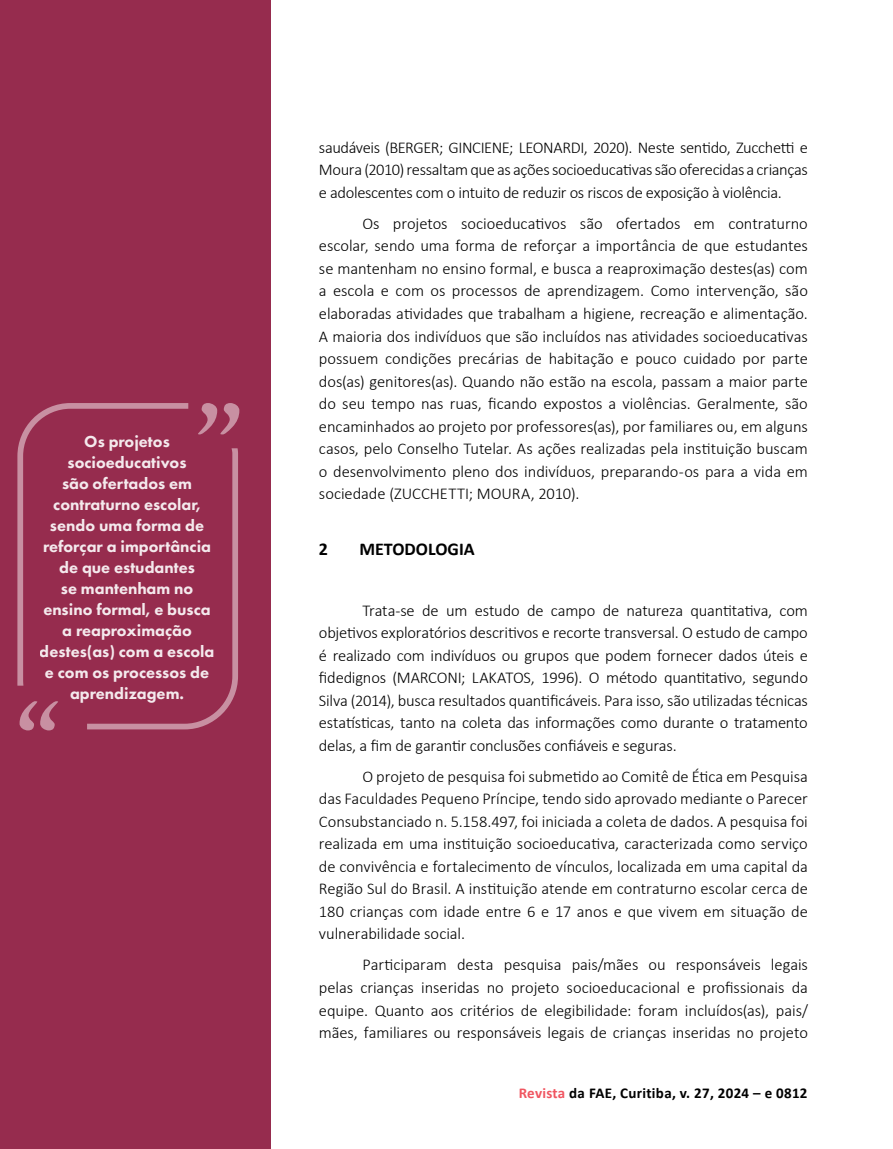
<style>
.page{position:relative;width:893px;height:1149px;background:#fff}
.page>*{position:absolute;margin:0;border:0;box-sizing:border-box;transform-origin:0 0}
.t1{font:700 18px "Calibri";color:#000}
.t2{font:300 16.5px/22.5px "Calibri";letter-spacing:-.005em;color:#000;text-align:justify}
.t3{font:800 16.5px/21px "Futura PT";color:#fff;text-align:center}
.t4{font:700 15px "Calibri";letter-spacing:.02em;color:#000}
.s1{color:#f05661}
</style>
<div class="page">
<div style="left:0;top:0;width:270px;height:1148px;background:#962c4e"></div>
<svg style="left:17px;top:403px;width:171px;height:282px"></svg>
<svg style="left:87px;top:448px;width:151px;height:281px"></svg>
<svg style="left:198px;top:403px;width:41px;height:31px"></svg>
<svg style="left:20px;top:701px;width:38px;height:29px"></svg>
<p class="t3" style="left:40px;top:430px;width:176px">Os projetos socioeducativos<br>são ofertados em contraturno escolar, sendo uma forma de reforçar a importância de que estudantes<br>se mantenham no ensino formal, e busca a reaproximação destes(as) com a escola e com os processos de aprendizagem.</p>
<p class="t2" style="left:319px;top:136px;width:491px">saudáveis (BERGER; GINCIENE; LEONARDI, 2020). Neste sentido, Zucchetti e Moura (2010) ressaltam que as ações socioeducativas são oferecidas a crianças e adolescentes com o intuito de reduzir os riscos de exposição à violência.</p>
<p class="t2" style="left:319px;top:212px;width:490px;text-indent:43px">Os projetos socioeducativos são ofertados em contraturno escolar, sendo uma forma de reforçar a importância de que estudantes se mantenham no ensino formal, e busca a reaproximação destes(as) com a escola e com os processos de aprendizagem. Como intervenção, são elaboradas atividades que trabalham a higiene, recreação e alimentação.<br>A maioria dos indivíduos que são incluídos nas atividades socioeducativas possuem condições precárias de habitação e pouco cuidado por parte dos(as) genitores(as). Quando não estão na escola, passam a maior parte do seu tempo nas ruas, ficando expostos a violências. Geralmente, são encaminhados ao projeto por professores(as), por familiares ou, em alguns casos, pelo Conselho Tutelar. As ações realizadas pela instituição buscam o desenvolvimento pleno dos indivíduos, preparando-os para a vida em sociedade (ZUCCHETTI; MOURA, 2010).</p>
<p class="t1" style="left:319px;top:536px;width:11px">2</p>
<p class="t1" style="left:359px;top:536px;width:117px">METODOLOGIA</p>
<p class="t2" style="left:319px;top:598px;width:491px;text-indent:43px">Trata-se de um estudo de campo de natureza quantitativa, com objetivos exploratórios descritivos e recorte transversal. O estudo de campo é realizado com indivíduos ou grupos que podem fornecer dados úteis e fidedignos (MARCONI; LAKATOS, 1996). O método quantitativo, segundo Silva (2014), busca resultados quantificáveis. Para isso, são utilizadas técnicas estatísticas, tanto na coleta das informações como durante o tratamento delas, a fim de garantir conclusões confiáveis e seguras.</p>
<p class="t2" style="left:319px;top:764px;width:490px;text-indent:43px">O projeto de pesquisa foi submetido ao Comitê de Ética em Pesquisa das Faculdades Pequeno Príncipe, tendo sido aprovado mediante o Parecer Consubstanciado n. 5.158.497, foi iniciada a coleta de dados. A pesquisa foi realizada em uma instituição socioeducativa, caracterizada como serviço de convivência e fortalecimento de vínculos, localizada em uma capital da Região Sul do Brasil. A instituição atende em contraturno escolar cerca de 180 crianças com idade entre 6 e 17 anos e que vivem em situação de vulnerabilidade social.</p>
<p class="t2" style="left:319px;top:953px;width:491px;text-indent:43px">Participaram desta pesquisa pais/mães ou responsáveis legais pelas crianças inseridas no projeto socioeducacional e profissionais da equipe. Quanto aos critérios de elegibilidade: foram incluídos(as), pais/ mães, familiares ou responsáveis legais de crianças inseridas no projeto</p>
<p class="t4" style="left:519px;top:1081px;width:290px"><span class="s1">Revista</span> da FAE, Curitiba, v. 27, 2024 – e 0812</p>
</div>
